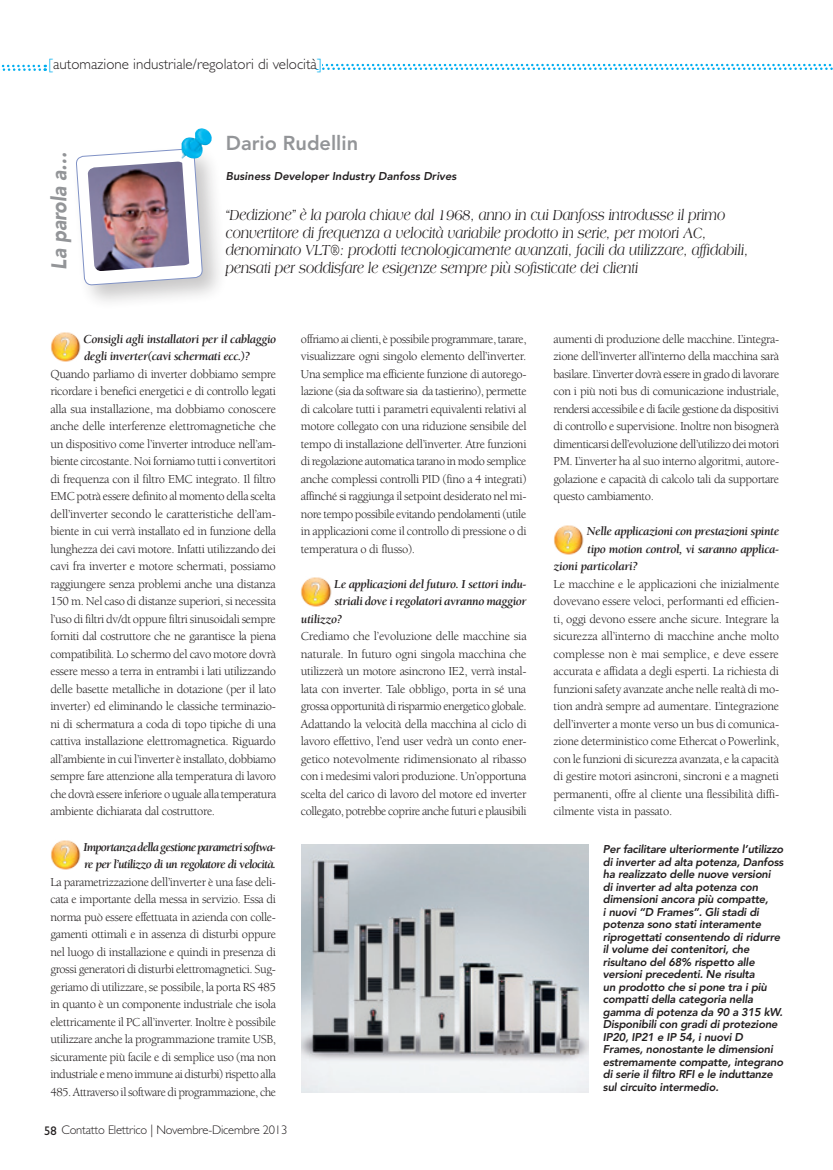
<style>
.page{position:relative;width:833px;height:1170px;background:#fff}
.page>*{position:absolute;margin:0;border:0;box-sizing:border-box;transform-origin:0 0}
.t1{font:italic 900 21.25px "Avenir LT Std";color:#939598;scale:.9 1}
.t2{font:800 20px "Avenir LT Std";color:#939598}
.t3{font:italic 15.62px/17.5px "Americana Std";color:#231f20;scale:.8 1}
.t4{font:300 15px "Gill Sans Std";color:#231f20}
.t5{font:12.5px/17.5px "Berkeley Std";letter-spacing:-.03em;color:#231f20;text-align:justify}
.t6{font:italic 700 12.5px/17.5px "Berkeley Std";letter-spacing:-.03em;color:#231f20}
.t7{font:italic 700 12.5px/17.5px "Berkeley Std";letter-spacing:-.06em;color:#231f20}
.t8{font:300 12.5px "Gill Sans Std";letter-spacing:-.015em;color:#231f20}
.t9{font:italic 800 11.25px/12.5px "Avenir LT Std";letter-spacing:-.02em;color:#231f20}
.t10{font:italic 800 11.25px "Avenir LT Std";color:#231f20}
.s1{color:#00aeef}
.s2{font-weight:400}
</style>
<div class="page">
<div style="left:70px;top:142px;width:156px;height:167px;background:#231f20;opacity:.25"></div>
<svg style="left:76px;top:142px;width:127px;height:154px"></svg>
<img style="left:88px;top:162px;width:101px;height:109px">
<img style="left:182px;top:128px;width:31px;height:32px">
<img style="left:50px;top:332px;width:31px;height:30px">
<img style="left:50px;top:840px;width:31px;height:30px">
<img style="left:301px;top:577px;width:31px;height:30px">
<img style="left:553px;top:525px;width:31px;height:30px">
<img style="left:301px;top:844px;width:287px;height:247px">
<svg style="left:315px;top:64px;width:518px;height:6px"></svg>
<div style="left:49px;top:58px;width:272px;height:10px;background:#fff"></div>
<svg style="left:0;top:65px;width:46px;height:6px"></svg>
<p class="t4" style="left:49px;top:55px;width:274px"><span class="s1">[</span>automazione industriale/regolatori di velocità<span class="s1">]</span></p>
<h1 class="t1" style="left:46px;top:270px;width:133px;rotate:-90deg">La parola a…</h1>
<h2 class="t2" style="left:226px;top:131px;width:134px">Dario Rudellin</h2>
<p class="t10" style="left:226px;top:169px;width:232px">Business Developer Industry Danfoss Drives</p>
<p class="t3" style="left:226px;top:206px;width:654px">“Dedizione” è la parola chiave dal 1968, anno in cui Danfoss introdusse il primo convertitore di frequenza a velocità variabile prodotto in serie, per motori AC, denominato VLT®: prodotti tecnologicamente avanzati, facili da utilizzare, affidabili,</p>
<p class="t3" style="left:226px;top:259px;width:517px">pensati per soddisfare le esigenze sempre più sofisticate dei clienti</p>
<p class="t6" style="left:84px;top:330px;width:194px">Consigli agli installatori per il cablaggio degli inverter(cavi schermati ecc.)?</p>
<p class="t5" style="left:50px;top:365px;width:227px">Quando parliamo di inverter dobbiamo sempre ricordare i benefici energetici e di controllo legati alla sua installazione, ma dobbiamo conoscere anche delle interferenze elettromagnetiche che un dispositivo come l’inverter introduce nell’am&shy;biente circostante. Noi forniamo tutti i convertitori di frequenza con il filtro EMC integrato. Il filtro EMC potrà essere definito al momento della scelta dell’inverter secondo le caratteristiche dell’am&shy;biente in cui verrà installato ed in funzione della lunghezza dei cavi motore. Infatti utilizzando dei cavi fra inverter e motore schermati, possiamo raggiungere senza problemi anche una distanza 150 m. Nel caso di distanze superiori, si necessita l’uso di filtri dv/dt oppure filtri sinusoidali sempre forniti dal costruttore che ne garantisce la piena compatibilità. Lo schermo del cavo motore dovrà essere messo a terra in entrambi i lati utilizzando delle basette metalliche in dotazione (per il lato inverter) ed eliminando le classiche terminazio&shy;ni di schermatura a coda di topo tipiche di una cattiva installazione elettromagnetica. Riguardo all’ambiente in cui l’inverter è installato, dobbiamo sempre fare attenzione alla temperatura di lavoro che dovrà essere inferiore o uguale alla temperatura ambiente dichiarata dal costruttore.</p>
<p class="t7" style="left:83px;top:838px;width:194px">Importanza della gestione parametri softwa&shy;re per l’utilizzo di un regolatore di velocità.</p>
<p class="t5" style="left:50px;top:873px;width:227px">La parametrizzazione dell’inverter è una fase deli&shy;cata e importante della messa in servizio. Essa di norma può essere effettuata in azienda con colle&shy;gamenti ottimali e in assenza di disturbi oppure nel luogo di installazione e quindi in presenza di grossi generatori di disturbi elettromagnetici. Sug&shy;geriamo di utilizzare, se possibile, la porta RS 485 in quanto è un componente industriale che isola elettricamente il PC all’inverter. Inoltre è possibile utilizzare anche la programmazione tramite USB, sicuramente più facile e di semplice uso (ma non industriale e meno immune ai disturbi) rispetto alla 485. Attraverso il software di programmazione, che</p>
<p class="t8" style="left:44px;top:1122px;width:245px"><span class="s2">58</span> Contatto Elettrico | Novembre-Dicembre 2013</p>
<p class="t5" style="left:301px;top:330px;width:227px">offriamo ai clienti, è possibile programmare, tarare, visualizzare ogni singolo elemento dell’inverter.<br>Una semplice ma efficiente funzione di autorego&shy;lazione (sia da software sia da tastierino), permette di calcolare tutti i parametri equivalenti relativi al motore collegato con una riduzione sensibile del tempo di installazione dell’inverter. Atre funzioni di regolazione automatica tarano in modo semplice anche complessi controlli PID (fino a 4 integrati) affinché si raggiunga il setpoint desiderato nel mi&shy;nore tempo possibile evitando pendolamenti (utile in applicazioni come il controllo di pressione o di temperatura o di flusso).</p>
<p class="t6" style="left:334px;top:575px;width:194px">Le applicazioni del futuro. I settori indu-</p>
<p class="t6" style="left:334px;top:593px;width:194px">striali dove i regolatori avranno maggior</p>
<p class="t6" style="left:301px;top:610px;width:43px">utilizzo?</p>
<p class="t5" style="left:301px;top:628px;width:227px">Crediamo che l’evoluzione delle macchine sia naturale. In futuro ogni singola macchina che utilizzerà un motore asincrono IE2, verrà instal&shy;lata con inverter. Tale obbligo, porta in sé una grossa opportunità di risparmio energetico globale.<br>Adattando la velocità della macchina al ciclo di lavoro effettivo, l’end user vedrà un conto ener&shy;getico notevolmente ridimensionato al ribasso con i medesimi valori produzione. Un’opportuna scelta del carico di lavoro del motore ed inverter collegato, potrebbe coprire anche futuri e plausibili</p>
<p class="t5" style="left:553px;top:330px;width:227px">aumenti di produzione delle macchine. L’integra&shy;zione dell’inverter all’interno della macchina sarà basilare. L’inverter dovrà essere in grado di lavorare con i più noti bus di comunicazione industriale, rendersi accessibile e di facile gestione da dispositivi di controllo e supervisione. Inoltre non bisognerà dimenticarsi dell’evoluzione dell’utilizzo dei motori PM. L’inverter ha al suo interno algoritmi, autore&shy;golazione e capacità di calcolo tali da supportare questo cambiamento.</p>
<p class="t6" style="left:587px;top:523px;width:194px">Nelle applicazioni con prestazioni spinte</p>
<p class="t6" style="left:587px;top:540px;width:194px">tipo motion control, vi saranno applica-</p>
<p class="t6" style="left:553px;top:558px;width:86px">zioni particolari?</p>
<p class="t5" style="left:553px;top:575px;width:227px">Le macchine e le applicazioni che inizialmente dovevano essere veloci, performanti ed efficien&shy;ti, oggi devono essere anche sicure. Integrare la sicurezza all’interno di macchine anche molto complesse non è mai semplice, e deve essere accurata e affidata a degli esperti. La richiesta di funzioni safety avanzate anche nelle realtà di mo&shy;tion andrà sempre ad aumentare. L’integrazione dell’inverter a monte verso un bus di comunica&shy;zione deterministico come Ethercat o Powerlink, con le funzioni di sicurezza avanzata, e la capacità di gestire motori asincroni, sincroni e a magneti permanenti, offre al cliente una flessibilità diffi&shy;cilmente vista in passato.</p>
<p class="t9" style="left:603px;top:843px;width:182px">Per facilitare ulteriormente l’utilizzo di inverter ad alta potenza, Danfoss ha realizzato delle nuove versioni<br>di inverter ad alta potenza con dimensioni ancora più compatte,<br>i nuovi “D Frames”. Gli stadi di potenza sono stati interamente riprogettati consentendo di ridurre il volume dei contenitori, che risultano del 68% rispetto alle versioni precedenti. Ne risulta<br>un prodotto che si pone tra i più compatti della categoria nella gamma di potenza da 90 a 315 kW.<br>Disponibili con gradi di protezione IP20, IP21 e IP 54, i nuovi D Frames, nonostante le dimensioni estremamente compatte, integrano di serie il filtro RFI e le induttanze sul circuito intermedio.</p>
</div>
